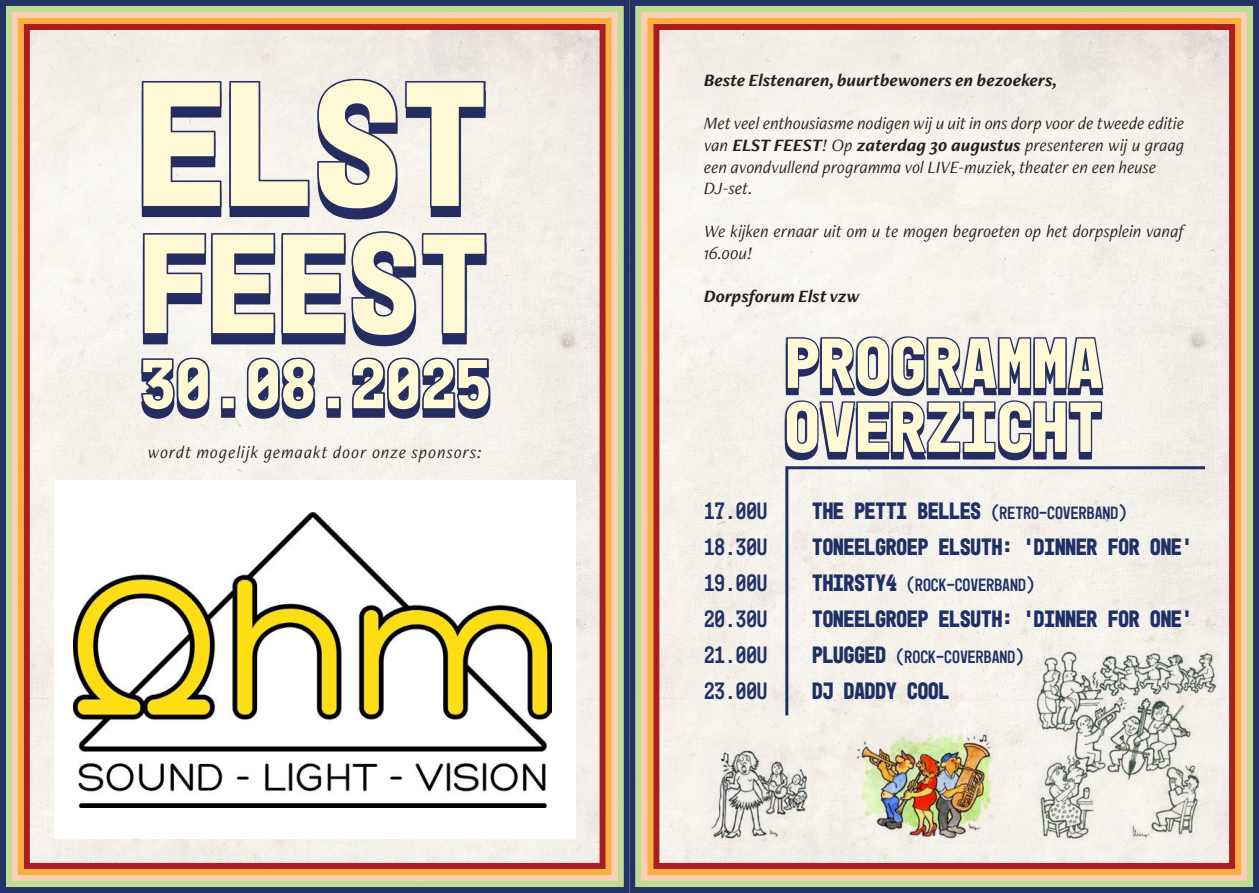
<style>
.page{position:relative;width:1259px;height:893px;background:#fff}
.page>*{position:absolute;margin:0;border:0;box-sizing:border-box;transform-origin:0 0}
.t1{font:700 24px "Mono 45 Headline";color:#1f3066}
.t2{font:24px "Mono 45 Headline";color:#1f3066}
.t3{font:italic 18px/21.6px "Freight Neo Pro";color:#231f20;text-align:justify}
.t4{font:18px "Mono 45 Headline";color:#1f3066}
.t5{font:italic 700 18px "Freight Neo Pro";color:#231f20}
.t6{font:italic 18px "Freight Neo Pro";letter-spacing:.05em;color:#231f20}
.s1{font-weight:700}
.s2{font-weight:700;font-size:24px}
</style>
<div class="page">
<img style="left:31px;top:31px;width:1197px;height:831px">
<div style="left:629px;top:0;width:630px;height:893px;border:6px solid #213266"></div>
<div style="left:635px;top:6px;width:618px;height:881px;border:6px solid #bfdc93"></div>
<div style="left:641px;top:12px;width:606px;height:869px;border:6px solid #fcceb6"></div>
<div style="left:647px;top:18px;width:594px;height:857px;border:6px solid #fbb03f"></div>
<div style="left:653px;top:24px;width:582px;height:845px;border:6px solid #a91d21"></div>
<div style="left:0;top:0;width:629px;height:893px;border:6px solid #213266"></div>
<div style="left:54px;top:481px;width:521px;height:358px;background:#fff"></div>
<img style="left:73px;top:512px;width:478px;height:296px">
<div style="left:6px;top:6px;width:617px;height:881px;border:6px solid #bfdc93"></div>
<div style="left:12px;top:12px;width:605px;height:869px;border:6px solid #fcceb6"></div>
<div style="left:18px;top:18px;width:593px;height:857px;border:6px solid #fbb03f"></div>
<div style="left:24px;top:24px;width:581px;height:845px;border:6px solid #a91d21"></div>
<img style="left:135px;top:73px;width:360px;height:354px">
<img style="left:143px;top:80px;width:340px;height:255px">
<img style="left:282px;top:357px;width:173px;height:54px">
<img style="left:283px;top:359px;width:170px;height:50px">
<img style="left:776px;top:330px;width:336px;height:138px">
<img style="left:856px;top:337px;width:247px;height:53px">
<img style="left:857px;top:338px;width:245px;height:51px">
<hr style="left:787px;top:466px;width:418px;height:3px;background:#1f3066">
<hr style="left:785px;top:466px;width:3px;height:249px;background:#1f3066">
<img style="left:1025px;top:650px;width:196px;height:192px">
<img style="left:850px;top:722px;width:151px;height:121px">
<img style="left:703px;top:744px;width:111px;height:96px">
<p class="t6" style="left:148px;top:440px;width:335px">wordt mogelijk gemaakt door onze sponsors:</p>
<p class="t5" style="left:704px;top:68px;width:355px">Beste Elstenaren, buurtbewoners en bezoekers,</p>
<p class="t3" style="left:704px;top:112px;width:482px">Met veel enthousiasme nodigen wij u uit in ons dorp voor de tweede editie van <span class="s1">ELST FEEST</span>! Op <span class="s1">zaterdag 30 augustus</span> presenteren wij u graag een avondvullend programma vol LIVE-muziek, theater en een heuse</p>
<p class="t3" style="left:704px;top:177px;width:50px">DJ-set.</p>
<p class="t3" style="left:704px;top:220px;width:482px">We kijken ernaar uit om u te mogen begroeten op het dorpsplein vanaf<br>16.00u!</p>
<p class="t5" style="left:704px;top:284px;width:157px">Dorpsforum Elst vzw</p>
<p class="t2" style="left:704px;top:497px;width:65px">17.00U</p>
<p class="t4" style="left:812px;top:502px;width:316px"><span class="s2">THE PETTI BELLES</span> (RETRO-COVERBAND)</p>
<p class="t2" style="left:704px;top:533px;width:65px">18.30U</p>
<p class="t1" style="left:812px;top:533px;width:382px">TONEELGROEP ELSUTH: ‘DINNER FOR ONE’</p>
<p class="t2" style="left:704px;top:569px;width:65px">19.00U</p>
<p class="t4" style="left:812px;top:574px;width:223px"><span class="s2">THIRSTY4</span> (ROCK-COVERBAND)</p>
<p class="t2" style="left:704px;top:605px;width:65px">20.30U</p>
<p class="t1" style="left:812px;top:605px;width:382px">TONEELGROEP ELSUTH: ‘DINNER FOR ONE’</p>
<p class="t2" style="left:704px;top:641px;width:65px">21.00U</p>
<p class="t4" style="left:812px;top:646px;width:213px"><span class="s2">PLUGGED</span> (ROCK-COVERBAND)</p>
<p class="t2" style="left:704px;top:677px;width:65px">23.00U</p>
<p class="t1" style="left:812px;top:677px;width:139px">DJ DADDY COOL</p>
</div>
